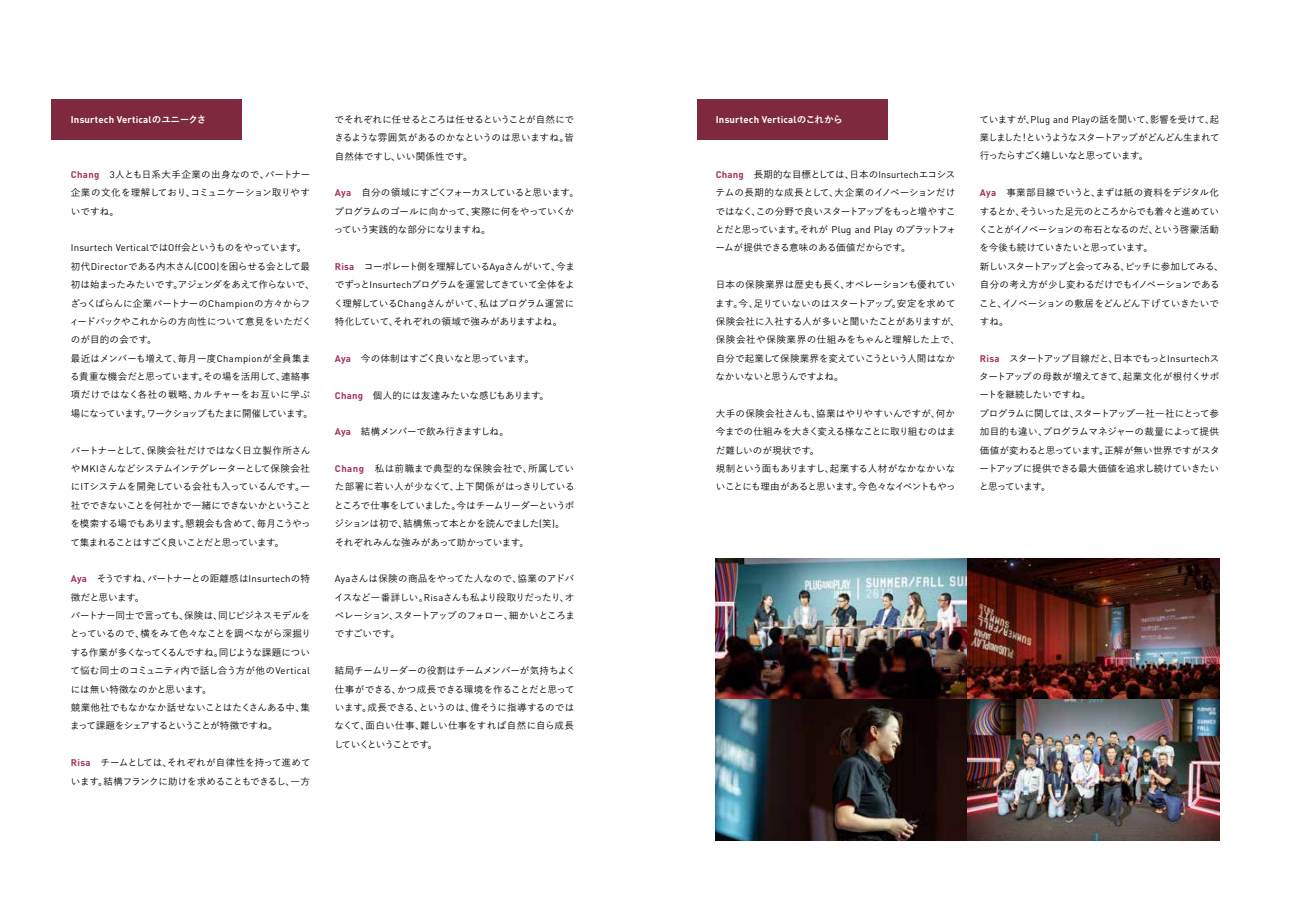
<style>
.page{position:relative;width:1290px;height:911px;background:#fff}
.page>*{position:absolute;margin:0;border:0;box-sizing:border-box;transform-origin:0 0}
.t1{font:500 9.62px/18.4px "Yu Go";letter-spacing:-.03em;color:#000}
.t2{font:500 9.62px/18.4px "Yu Go";letter-spacing:-.01em;color:#000}
.t3{font:700 9.62px "DIN Pro";letter-spacing:.02em;color:#fff}
.t4{font:9.62px "DIN Pro";letter-spacing:.02em;color:#000}
.t5{font:500 9.62px "Yu Go";letter-spacing:-.055em;color:#000}
.s1{font-family:"Yu Go"}
.s2{font-family:"DIN Pro";font-weight:700;color:#a23554}
.s3{font-family:"DIN Pro";font-weight:400}
.s4{font-family:"Yu Go";font-weight:500}
</style>
<div class="page">
<div style="left:52px;top:99px;width:190px;height:41px;background:#7e293e"></div>
<div style="left:697px;top:99px;width:190px;height:41px;background:#7e293e"></div>
<img style="left:716px;top:558px;width:503px;height:282px">
<p class="t3" style="left:71px;top:112px;width:137px">Insurtech Vertical<span class="s1">のユニークさ</span></p>
<p class="t1" style="left:71px;top:164px;width:241px;text-align:justify"><span class="s2">Chang</span> <span class="s3">3</span>人とも日系大手企業の出身なので、パートナー企業の文化を理解しており、コミュニケーション取りやすいですね。</p>
<p class="t4" style="left:71px;top:240px;width:237px">Insurtech Vertical<span class="s4">では</span>Off<span class="s4">会というものをやっています。</span></p>
<p class="t1" style="left:70px;top:256px;width:247px">初代<span class="s3">Director</span>である内木さん<span class="s3">(COO)</span>を困らせる会として最初は始まったみたいです。アジェンダをあえて作らないで、ざっくばらんに企業パートナーの<span class="s3">Champion</span>の方々からフィードバックやこれからの方向性について意見をいただくのが目的の会です。<br>最近はメンバーも増えて、毎月一度<span class="s3">Champion</span>が全員集まる貴重な機会だと思っています。その場を活用して、連絡事項だけではなく各社の戦略、カルチャーをお互いに学ぶ場になっています。ワークショップもたまに開催しています。</p>
<p class="t1" style="left:71px;top:439px;width:242px;text-align:justify">パートナーとして、保険会社だけではなく日立製作所さんや<span class="s3">MKI</span>さんなどシステムインテグレーターとして保険会社に<span class="s3">IT</span>システムを開発している会社も入っているんです。一社でできないことを何社かで一緒にできないかということを模索する場でもあります。懇親会も含めて、毎月こうやって集まれることはすごく良いことだと思っています。</p>
<p class="t1" style="left:70px;top:568px;width:242px"><span class="s2">Aya</span>　そうですね、パートナーとの距離感は<span class="s3">Insurtech</span>の特徴だと思います。<br>パートナー同士で言っても、保険は、同じビジネスモデルをとっているので、横をみて色々なことを調べながら深掘りする作業が多くなってくるんですね。同じような課題について悩む同士のコミュニティ内で話し合う方が他の<span class="s3">Vertical</span>には無い特徴なのかと思います。<br>競業他社でもなかなか話せないことはたくさんある中、集まって課題をシェアするということが特徴ですね。</p>
<p class="t1" style="left:71px;top:752px;width:241px"><span class="s2">Risa</span>　チームとしては、それぞれが自律性を持って進めています。結構フランクに助けを求めることもできるし、一方</p>
<p class="t1" style="left:334px;top:109px;width:241px;text-align:justify">でそれぞれに任せるところは任せるということが自然にできるような雰囲気があるのかなというのは思いますね。皆自然体ですし、いい関係性です。</p>
<p class="t1" style="left:334px;top:182px;width:247px"><span class="s2">Aya</span>　自分の領域にすごくフォーカスしていると思います。プログラムのゴールに向かって、実際に何をやっていくかっていう実践的な部分になりますね。</p>
<p class="t1" style="left:334px;top:256px;width:242px;text-align:justify"><span class="s2">Risa</span>　コーポレート側を理解している<span class="s3">Aya</span>さんがいて、今までずっと<span class="s3">Insurtech</span>プログラムを運営してきていて全体をよく理解している<span class="s3">Chang</span>さんがいて、私はプログラム運営に特化していて、それぞれの領域で強みがありますよね。</p>
<p class="t5" style="left:335px;top:349px;width:201px"><span class="s2">Aya</span>　今の体制はすごく良いなと思っています。</p>
<p class="t2" style="left:335px;top:384px;width:216px"><span class="s2">Chang</span>　個人的には友達みたいな感じもあります。</p>
<p class="t1" style="left:335px;top:421px;width:175px"><span class="s2">Aya</span>　結構メンバーで飲み行きますしね。</p>
<p class="t1" style="left:334px;top:458px;width:242px"><span class="s2">Chang</span>　私は前職まで典型的な保険会社で、所属していた部署に若い人が少なくて、上下関係がはっきりしているところで仕事をしていました。今はチームリーダーというポジションは初で、結構焦って本とかを読んでました<span class="s3">(</span>笑<span class="s3">)</span>。それぞれみんな強みがあって助かっています。</p>
<p class="t1" style="left:334px;top:568px;width:242px;text-align:justify"><span class="s3">Aya</span>さんは保険の商品をやってた人なので、協業のアドバイスなど一番詳しい。<span class="s3">Risa</span>さんも私より段取りだったり、オペレーション、スタートアップのフォロー、細かいところまですごいです。</p>
<p class="t2" style="left:335px;top:660px;width:242px">結局チームリーダーの役割はチームメンバーが気持ちよく仕事ができる、かつ成長できる環境を作ることだと思っています。成長できる、というのは、偉そうに指導するのではなくて、面白い仕事、難しい仕事をすれば自然に自ら成長</p>
<p class="t3" style="left:716px;top:112px;width:128px">Insurtech Vertical<span class="s1">のこれから</span></p>
<p class="t1" style="left:715px;top:164px;width:242px;text-align:justify"><span class="s2">Chang</span>　長期的な目標としては、日本の<span class="s3">Insurtech</span>エコシステムの長期的な成長として、大企業のイノベーションだけではなく、この分野で良いスタートアップをもっと増やすことだと思っています。それが <span class="s3">Plug and Play</span> のプラットフォームが提供できる意味のある価値だからです。</p>
<p class="t2" style="left:715px;top:274px;width:246px">日本の保険業界は歴史も長く、オペレーションも優れています。今、足りていないのはスタートアップ。安定を求めて保険会社に入社する人が多いと聞いたことがありますが、保険会社や保険業界の仕組みをちゃんと理解した上で、自分で起業して保険業界を変えていこうという人間はなかなかいないと思うんですよね。</p>
<p class="t1" style="left:716px;top:403px;width:241px">大手の保険会社さんも、協業はやりやすいんですが、何か今までの仕組みを大きく変える様なことに取り組むのはまだ難しいのが現状です。<br>規制という面もありますし、起業する人材がなかなかいないことにも理由があると思います。今色々なイベントもやっ</p>
<p class="t1" style="left:979px;top:109px;width:241px;text-align:justify">ていますが、<span class="s3">Plug and Play</span>の話を聞いて、影響を受けて、起業しました！というようなスタートアップがどんどん生まれて行ったらすごく嬉しいなと思っています。</p>
<p class="t1" style="left:979px;top:182px;width:246px"><span class="s2">Aya</span>　事業部目線でいうと、まずは紙の資料をデジタル化するとか、そういった足元のところからでも着々と進めていくことがイノベーションの布石となるのだ、という啓蒙活動を今後も続けていきたいと思っています。<br>新しいスタートアップと会ってみる、ピッチに参加してみる、自分の考え方が少し変わるだけでもイノベーションであること、イノベーションの敷居をどんどん下げていきたいですね。</p>
<p class="t1" style="left:979px;top:348px;width:242px"><span class="s2">Risa</span>　スタートアップ目線だと、日本でもっと<span class="s3">Insurtech</span>スタートアップの母数が増えてきて、起業文化が根付くサポートを継続したいですね。<br>プログラムに関しては、スタートアップ一社一社にとって参加目的も違い、プログラムマネジャーの裁量によって提供価値が変わると思っています。正解が無い世界ですがスタートアップに提供できる最大価値を追求し続けていきたいと思っています。</p>
</div>
